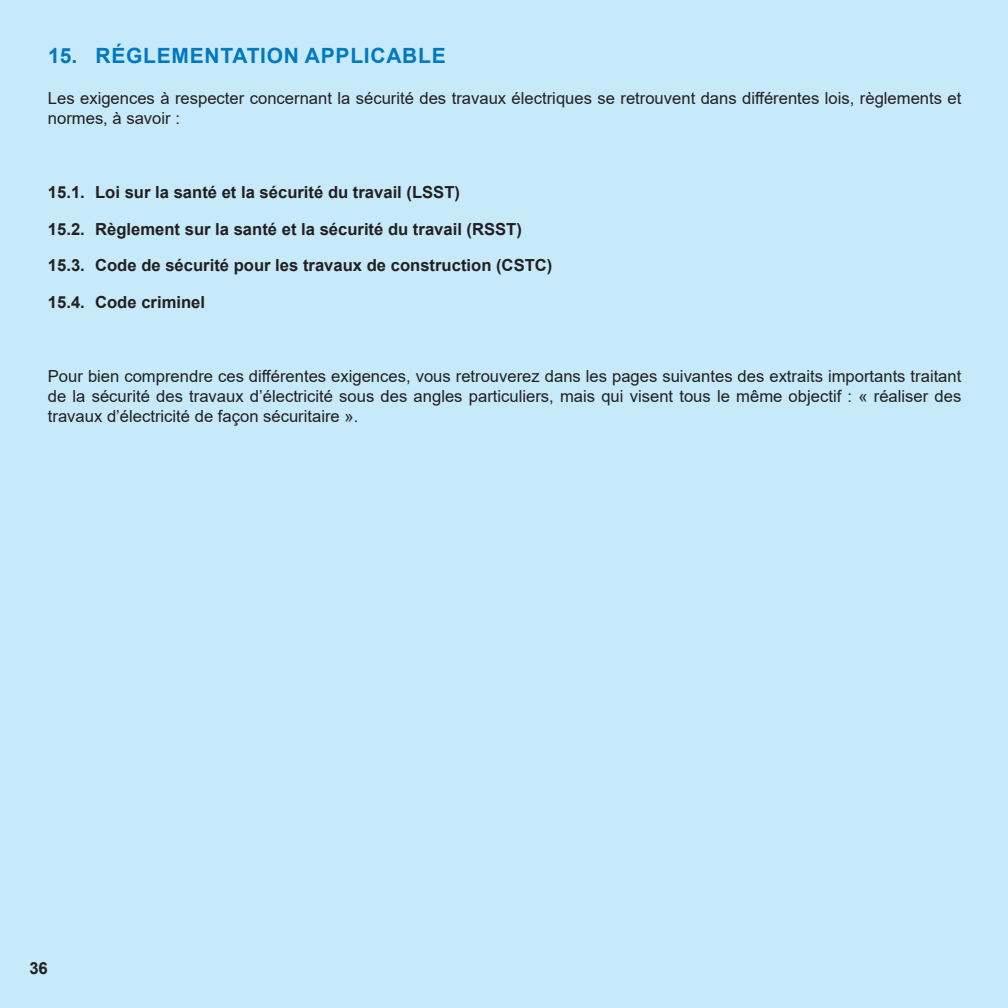
<style>
.page{position:relative;width:1008px;height:1008px;background:#c6eafa}
.page>*{position:absolute;margin:0;border:0;box-sizing:border-box;transform-origin:0 0}
.t1{font:700 21px "Arial";letter-spacing:.035em;color:#0079c2}
.t2{font:16.62px/20.1px "Arial";color:#231f20}
.t3{font:700 16.62px "Arial";color:#231f20}
</style>
<div class="page">
<p class="t1" style="left:48px;top:48px;width:399px">15. RÉGLEMENTATION APPLICABLE</p>
<p class="t2" style="left:48px;top:88px;width:915px">Les exigences à respecter concernant la sécurité des travaux électriques se retrouvent dans différentes lois, règlements et normes, à savoir :</p>
<p class="t3" style="left:48px;top:186px;width:414px">15.1. Loi sur la santé et la sécurité du travail (LSST)</p>
<p class="t3" style="left:48px;top:217px;width:476px">15.2. Règlement sur la santé et la sécurité du travail (RSST)</p>
<p class="t3" style="left:48px;top:254px;width:506px">15.3. Code de sécurité pour les travaux de construction (CSTC)</p>
<p class="t3" style="left:48px;top:291px;width:159px">15.4. Code criminel</p>
<p class="t2" style="left:48px;top:366px;width:915px;text-align:justify">Pour bien comprendre ces différentes exigences, vous retrouverez dans les pages suivantes des extraits importants traitant de la sécurité des travaux d’électricité sous des angles particuliers, mais qui visent tous le même objectif : « réaliser des travaux d’électricité de façon sécuritaire ».</p>
<p class="t3" style="left:29px;top:961px;width:20px">36</p>
</div>
